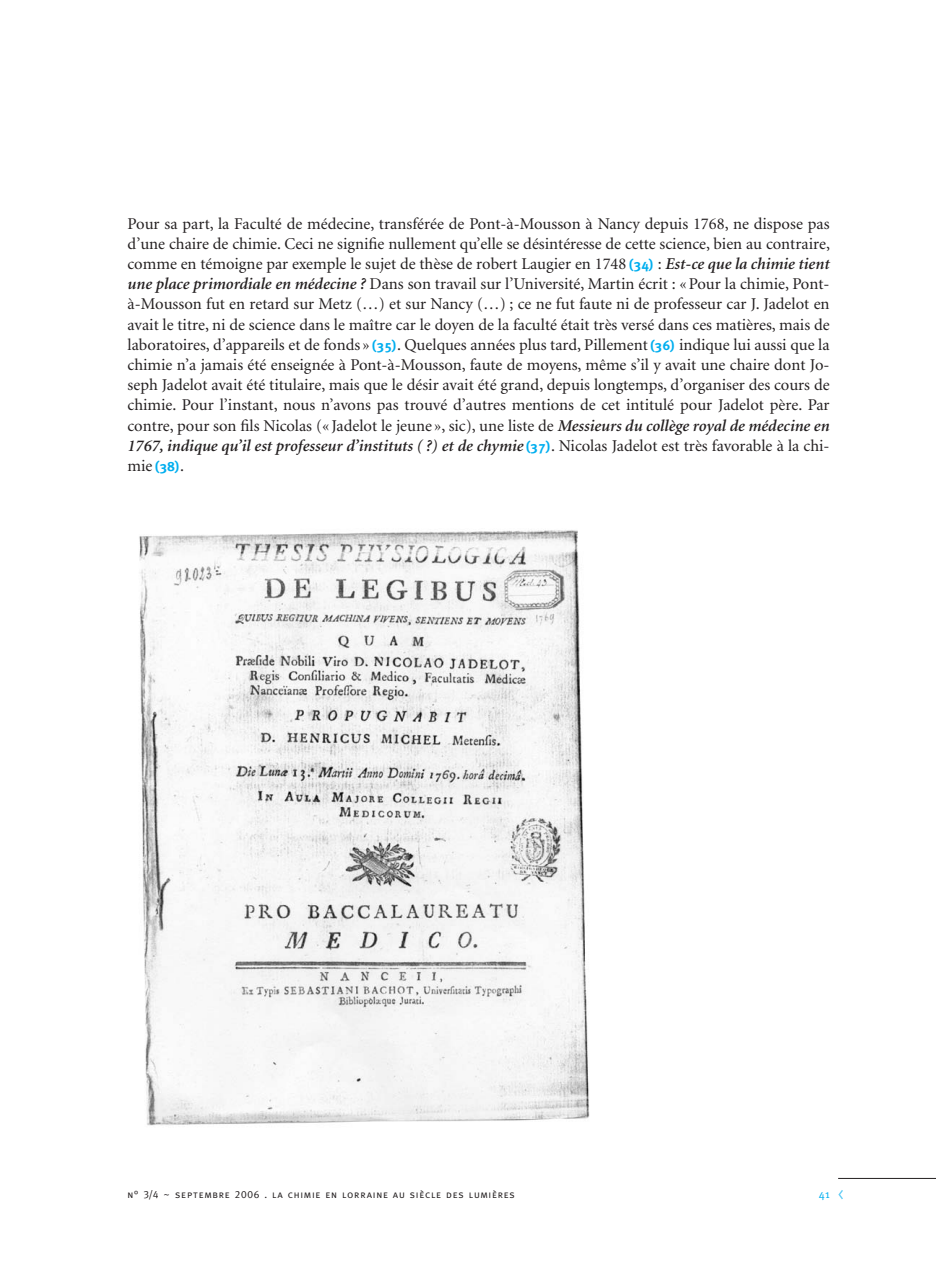
<style>
.page{position:relative;width:936px;height:1276px;background:#fff}
.page>*{position:absolute;margin:0;border:0;box-sizing:border-box;transform-origin:0 0}
._01_texte_base{font:16.5px/20.2px "Minion";color:#231f20;text-align:justify}
.t1{font:11.25px "Meta";color:#00aeef}
._07_bas_de_page{font:10.5px "Meta Caps";letter-spacing:.07em;color:#231f20}
.s1{font-family:"Meta";font-weight:700;font-size:13.5px;color:#00aeef}
.s2{font-weight:600;font-style:italic}
</style>
<div class="page">
<hr style="left:838px;top:1178px;width:97px;height:1px;background:#231f20">
<svg style="left:838px;top:1190px;width:5px;height:9px"></svg>
<img style="left:139px;top:530px;width:451px;height:596px">
<p class="_01_texte_base" style="left:128px;top:214px;width:703px">Pour sa part, la Faculté de médecine, transférée de Pont-à-Mousson à Nancy depuis 1768, ne dispose pas d’une chaire de chimie. Ceci ne signifie nullement qu’elle se désintéresse de cette science, bien au contraire, comme en témoigne par exemple le sujet de thèse de robert Laugier en 1748 <span class="s1">(34)</span> : <span class="s2">Est-ce que la chimie tient une place primordiale en médecine ?</span> Dans son travail sur l’Université, Martin écrit : «Pour la chimie, Pont&shy;à-Mousson fut en retard sur Metz (…) et sur Nancy (…) ; ce ne fut faute ni de professeur car J. Jadelot en avait le titre, ni de science dans le maître car le doyen de la faculté était très versé dans ces matières, mais de laboratoires, d’appareils et de fonds » <span class="s1">(35)</span>. Quelques années plus tard, Pillement <span class="s1">(36)</span> indique lui aussi que la chimie n’a jamais été enseignée à Pont-à-Mousson, faute de moyens, même s’il y avait une chaire dont Jo&shy;seph Jadelot avait été titulaire, mais que le désir avait été grand, depuis longtemps, d’organiser des cours de chimie. Pour l’instant, nous n’avons pas trouvé d’autres mentions de cet intitulé pour Jadelot père. Par contre, pour son fils Nicolas (« Jadelot le jeune », sic), une liste de <span class="s2">Messieurs du collège royal de médecine en 1767, indique qu’il est professeur d’instituts ( ?) et de chymie</span> <span class="s1">(37)</span>. Nicolas Jadelot est très favorable à la chi&shy;mie <span class="s1">(38)</span>.</p>
<p class="_07_bas_de_page" style="left:128px;top:1188px;width:389px">n° 3/4 ~ septembre 2006 . la chimie en lorraine au siècle des lumières</p>
<p class="t1" style="left:818px;top:1188px;width:12px">41</p>
</div>
